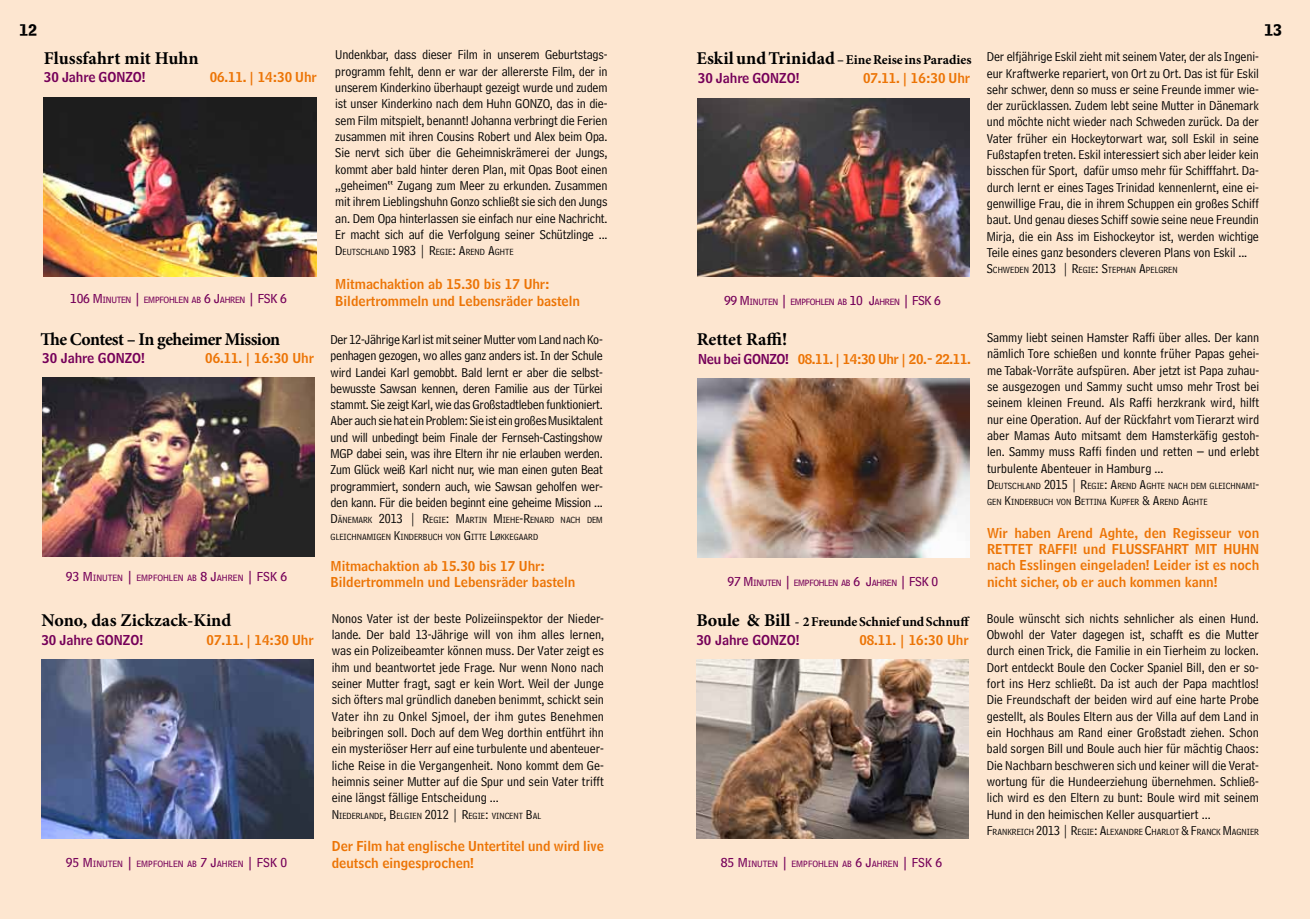
<style>
.page{position:relative;width:1310px;height:919px;background:#fff}
.page>*{position:absolute;margin:0;border:0;box-sizing:border-box;transform-origin:0 0}
.t1{font:700 18px "Minion Pro";letter-spacing:-.005em;color:#000}
.t2{font:700 18px "Minion Pro";letter-spacing:-.03em;color:#000}
.t3{font:13.5px/16.4px "Bell Centennial Address";color:#000;text-align:justify}
.t4{font:13.5px/16.4px "Bell Centennial Name And Number";color:#ec7405}
.t5{font:700 13.5px "Minion Pro";letter-spacing:-.005em;color:#000}
.t6{font:13.5px "Bell Centennial Name And Number";color:#750059}
.t7{font:13.5px "Bell Centennial Name And Number";letter-spacing:-.03em;color:#ec7405}
.t8{font:13.5px "Bell Centennial Bold Listing";color:#000}
.t9{font:9.45px/16.4px "Bell Centennial Address";color:#000}
.t10{font:9.45px "Bell Centennial Sub Caption";letter-spacing:-.015em;color:#750059}
.t11{font:9.45px "Bell Centennial Sub Caption";letter-spacing:-.035em;color:#750059}
.s1{font-size:13.5px}
.s2{font-size:18px}
.s3{color:#750059}
</style>
<div class="page">
<div style="left:0;top:0;width:1310px;height:918px;background:#fde6d0"></div>
<img style="left:696px;top:659px;width:272px;height:179px">
<img style="left:698px;top:379px;width:271px;height:178px">
<img style="left:42px;top:377px;width:272px;height:179px">
<img style="left:697px;top:98px;width:272px;height:179px">
<img style="left:41px;top:659px;width:273px;height:179px">
<img style="left:44px;top:98px;width:272px;height:178px">
<p class="t8" style="left:19px;top:21px;width:20px">12</p>
<p class="t8" style="left:1264px;top:21px;width:20px">13</p>
<h1 class="t1" style="left:44px;top:45px;width:156px">Flussfahrt mit Huhn</h1>
<p class="t6" style="left:44px;top:68px;width:103px">30 Jahre GONZO!</p>
<p class="t4" style="left:210px;top:68px;width:109px">06.11. | 14:30 Uhr</p>
<p class="t10" style="left:70px;top:294px;width:218px"><span class="s1">106 M</span>INUTEN <span class="s1">|</span> EMPFOHLEN AB <span class="s1">6 J</span>AHREN <span class="s1">| FSK 6</span></p>
<p class="t3" style="left:335px;top:47px;width:274px">Undenkbar, dass dieser Film in unserem Geburtstags&shy;programm fehlt, denn er war der allererste Film, der in unserem Kinderkino überhaupt gezeigt wurde und zudem ist unser Kinderkino nach dem Huhn GONZO, das in die&shy;sem Film mitspielt, benannt! Johanna verbringt die Ferien zusammen mit ihren Cousins Robert und Alex beim Opa.<br>Sie nervt sich über die Geheimniskrämerei der Jungs, kommt aber bald hinter deren Plan, mit Opas Boot einen „geheimen“ Zugang zum Meer zu erkunden. Zusammen mit ihrem Lieblingshuhn Gonzo schließt sie sich den Jungs an. Dem Opa hinterlassen sie einfach nur eine Nachricht.<br>Er macht sich auf die Verfolgung seiner Schützlinge ...</p>
<p class="t9" style="left:335px;top:244px;width:180px"><span class="s1">D</span>EUTSCHLAND <span class="s1">1983 | R</span>EGIE<span class="s1">: A</span>REND <span class="s1">A</span>GHTE</p>
<p class="t4" style="left:335px;top:276px;width:246px">Mitmachaktion ab 15.30 bis 17 Uhr:<br>Bildertrommeln und Lebensräder basteln</p>
<p class="t5" style="left:696px;top:50px;width:276px"><span class="s2">Eskil und Trinidad</span> – Eine Reise ins Paradies</p>
<p class="t6" style="left:698px;top:70px;width:103px">30 Jahre GONZO!</p>
<p class="t4" style="left:863px;top:70px;width:108px">07.11. | 16:30 Uhr</p>
<p class="t11" style="left:724px;top:296px;width:218px"><span class="s1">99 M</span>INUTEN <span class="s1">|</span> EMPFOHLEN AB <span class="s1">10 J</span>AHREN <span class="s1">| FSK 6</span></p>
<p class="t3" style="left:986px;top:49px;width:274px">Der elfjährige Eskil zieht mit seinem Vater, der als Ingeni&shy;eur Kraftwerke repariert, von Ort zu Ort. Das ist für Eskil sehr schwer, denn so muss er seine Freunde immer wie&shy;der zurücklassen. Zudem lebt seine Mutter in Dänemark und möchte nicht wieder nach Schweden zurück. Da der Vater früher ein Hockeytorwart war, soll Eskil in seine Fußstapfen treten. Eskil interessiert sich aber leider kein bisschen für Sport, dafür umso mehr für Schifffahrt. Da&shy;durch lernt er eines Tages Trinidad kennenlernt, eine ei&shy;genwillige Frau, die in ihrem Schuppen ein großes Schiff baut. Und genau dieses Schiff sowie seine neue Freundin Mirja, die ein Ass im Eishockeytor ist, werden wichtige Teile eines ganz besonders cleveren Plans von Eskil ...</p>
<p class="t9" style="left:986px;top:262px;width:192px"><span class="s1">S</span>CHWEDEN <span class="s1">2013 | R</span>EGIE<span class="s1">: S</span>TEPHAN <span class="s1">A</span>PELGREN</p>
<h1 class="t2" style="left:40px;top:326px;width:241px">The Contest – In geheimer Mission</h1>
<p class="t6" style="left:42px;top:349px;width:104px">30 Jahre GONZO!</p>
<p class="t4" style="left:205px;top:349px;width:110px">06.11. | 16:30 Uhr</p>
<p class="t10" style="left:66px;top:572px;width:223px"><span class="s1">93 M</span>INUTEN <span class="s1">|</span> EMPFOHLEN AB <span class="s1">8 J</span>AHREN <span class="s1">| FSK 6</span></p>
<p class="t3" style="left:330px;top:331px;width:274px">Der 12-Jährige Karl ist mit seiner Mutter vom Land nach Ko&shy;penhagen gezogen, wo alles ganz anders ist. In der Schule wird Landei Karl gemobbt. Bald lernt er aber die selbst&shy;bewusste Sawsan kennen, deren Familie aus der Türkei stammt. Sie zeigt Karl, wie das Großstadtleben funktioniert.<br>Aber auch sie hat ein Problem: Sie ist ein großes Musiktalent und will unbedingt beim Finale der Fernseh-Castingshow MGP dabei sein, was ihre Eltern ihr nie erlauben werden.<br>Zum Glück weiß Karl nicht nur, wie man einen guten Beat programmiert, sondern auch, wie Sawsan geholfen wer&shy;den kann. Für die beiden beginnt eine geheime Mission ...</p>
<p class="t9" style="left:330px;top:512px;width:274px"><span class="s1">D</span>ÄNEMARK <span class="s1">2013 | R</span>EGIE<span class="s1">: M</span>ARTIN <span class="s1">M</span>IEHE<span class="s1">-R</span>ENARD NACH DEM<br>GLEICHNAMIGEN <span class="s1">K</span>INDERBUCH VON <span class="s1">G</span> ITTE <span class="s1">L</span>ØKKEGAARD</p>
<p class="t4" style="left:330px;top:557px;width:246px">Mitmachaktion ab 15.30 bis 17 Uhr:<br>Bildertrommeln und Lebensräder basteln</p>
<h1 class="t1" style="left:697px;top:326px;width:92px">Rettet Raffi!</h1>
<p class="t7" style="left:698px;top:350px;width:274px"><span class="s3">Neu bei GONZO!</span> 08.11. | 14:30 Uhr | 20.- 22.11.</p>
<p class="t11" style="left:727px;top:576px;width:212px"><span class="s1">97 M</span>INUTEN <span class="s1">|</span> EMPFOHLEN AB <span class="s1">6 J</span>AHREN <span class="s1">| FSK 0</span></p>
<p class="t3" style="left:987px;top:329px;width:274px">Sammy liebt seinen Hamster Raffi über alles. Der kann nämlich Tore schießen und konnte früher Papas gehei&shy;me Tabak-Vorräte aufspüren. Aber jetzt ist Papa zuhau&shy;se ausgezogen und Sammy sucht umso mehr Trost bei seinem kleinen Freund. Als Raffi herzkrank wird, hilft nur eine Operation. Auf der Rückfahrt vom Tierarzt wird aber Mamas Auto mitsamt dem Hamsterkäfig gestoh&shy;len. Sammy muss Raffi finden und retten – und erlebt turbulente Abenteuer in Hamburg ...</p>
<p class="t9" style="left:987px;top:477px;width:274px"><span class="s1">D</span>EUTSCHLAND <span class="s1">2015 | R</span>EGIE<span class="s1">: A</span>REND <span class="s1">A</span>GHTE NACH DEM GLEICHNAMI<span class="s1">-<br></span>GEN <span class="s1">K</span>INDERBUCH VON <span class="s1">B</span>ETTINA <span class="s1">K</span>UPFER <span class="s1">&amp; A</span>REND <span class="s1">A</span>GHTE</p>
<p class="t4" style="left:987px;top:524px;width:274px;text-align:justify">Wir haben Arend Aghte, den Regisseur von RETTET RAFFI! und FLUSSFAHRT MIT HUHN nach Esslingen eingeladen! Leider ist es noch nicht sicher, ob er auch kommen kann!</p>
<h1 class="t1" style="left:41px;top:607px;width:191px">Nono, das Zickzack-Kind</h1>
<p class="t6" style="left:41px;top:632px;width:103px">30 Jahre GONZO!</p>
<p class="t4" style="left:207px;top:632px;width:108px">07.11. | 14:30 Uhr</p>
<p class="t10" style="left:66px;top:858px;width:223px"><span class="s1">95 M</span>INUTEN <span class="s1">|</span> EMPFOHLEN AB <span class="s1">7 J</span>AHREN <span class="s1">| FSK 0</span></p>
<p class="t3" style="left:332px;top:610px;width:274px">Nonos Vater ist der beste Polizeiinspektor der Nieder&shy;lande. Der bald 13-Jährige will von ihm alles lernen, was ein Polizeibeamter können muss. Der Vater zeigt es ihm und beantwortet jede Frage. Nur wenn Nono nach seiner Mutter fragt, sagt er kein Wort. Weil der Junge sich öfters mal gründlich daneben benimmt, schickt sein Vater ihn zu Onkel Sjmoel, der ihm gutes Benehmen beibringen soll. Doch auf dem Weg dorthin entführt ihn ein mysteriöser Herr auf eine turbulente und abenteuer&shy;liche Reise in die Vergangenheit. Nono kommt dem Ge&shy;heimnis seiner Mutter auf die Spur und sein Vater trifft eine längst fällige Entscheidung ...</p>
<p class="t9" style="left:332px;top:807px;width:211px"><span class="s1">N</span> IEDERLANDE<span class="s1">, B</span> ELGIEN <span class="s1">2012 | R</span>EGIE<span class="s1">:</span> VINCENT <span class="s1">B</span>AL</p>
<p class="t4" style="left:332px;top:837px;width:274px">Der Film hat englische Untertitel und wird live deutsch eingesprochen!</p>
<p class="t5" style="left:696px;top:612px;width:275px"><span class="s2">Boule &amp; Bill</span> - 2 Freunde Schnief und Schnuff</p>
<p class="t6" style="left:696px;top:632px;width:105px">30 Jahre GONZO!</p>
<p class="t4" style="left:859px;top:632px;width:111px">08.11. | 16:30 Uhr</p>
<p class="t10" style="left:721px;top:858px;width:223px"><span class="s1">85 M</span>INUTEN <span class="s1">|</span> EMPFOHLEN AB <span class="s1">6 J</span>AHREN <span class="s1">| FSK 6</span></p>
<p class="t3" style="left:986px;top:610px;width:274px">Boule wünscht sich nichts sehnlicher als einen Hund.<br>Obwohl der Vater dagegen ist, schafft es die Mutter durch einen Trick, die Familie in ein Tierheim zu locken.<br>Dort entdeckt Boule den Cocker Spaniel Bill, den er so&shy;fort ins Herz schließt. Da ist auch der Papa machtlos!<br>Die Freundschaft der beiden wird auf eine harte Probe gestellt, als Boules Eltern aus der Villa auf dem Land in ein Hochhaus am Rand einer Großstadt ziehen. Schon bald sorgen Bill und Boule auch hier für mächtig Chaos:<br>Die Nachbarn beschweren sich und keiner will die Verat&shy;wortung für die Hundeerziehung übernehmen. Schließ&shy;lich wird es den Eltern zu bunt: Boule wird mit seinem Hund in den heimischen Keller ausquartiert ...</p>
<p class="t9" style="left:986px;top:823px;width:274px"><span class="s1">F</span>RANKREICH <span class="s1">2013 | R</span>EGIE<span class="s1">: A</span>LEXANDRE <span class="s1">C</span>HARLOT <span class="s1">&amp; F</span>RANCK <span class="s1">M</span>AGNIER</p>
</div>
